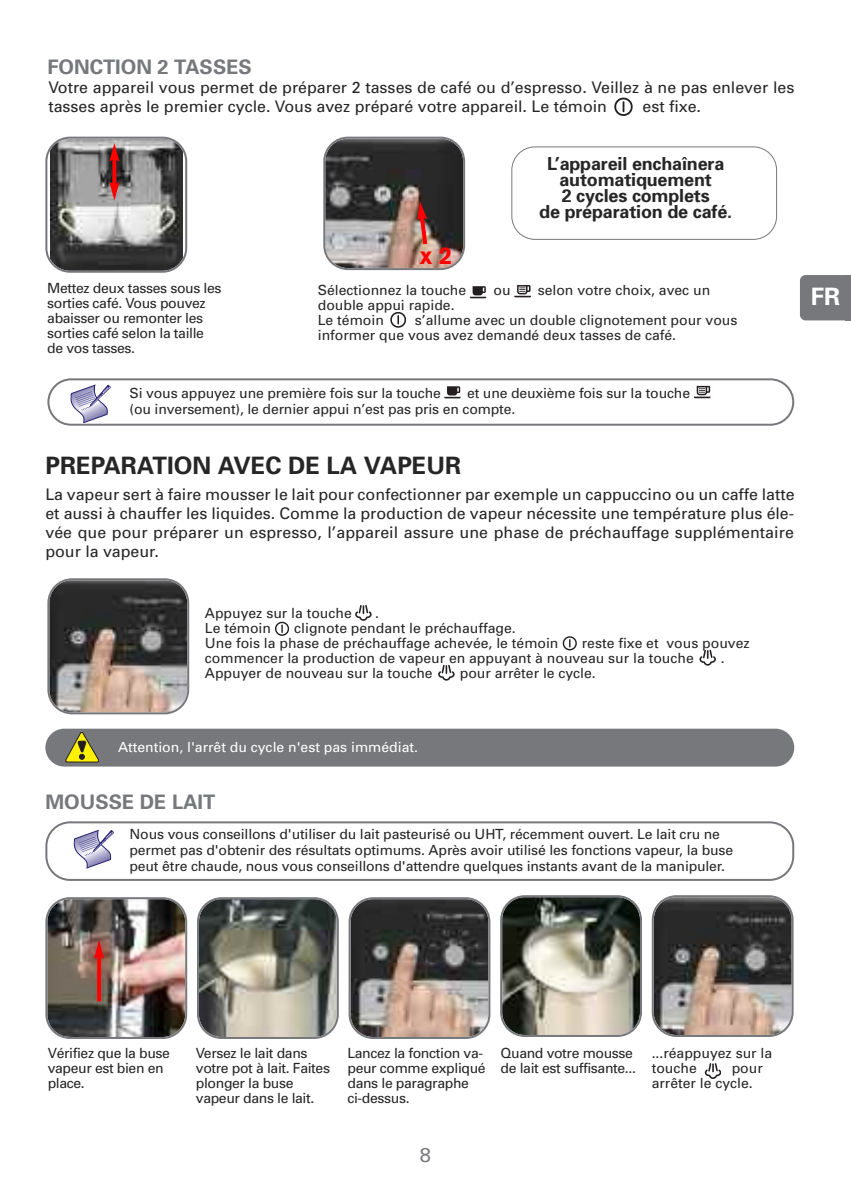
<style>
.page{position:relative;width:851px;height:1191px;background:#fff}
.page>*{position:absolute;margin:0;border:0;box-sizing:border-box;transform-origin:0 0}
.t1{font:700 24px "Univers";color:#272627}
.t2{font:700 24px "Univers";color:#fff}
.t3{font:700 24px "Akzidenz Grotesk BE";color:#f00}
.t4{font:700 20px "Univers";color:#76787b}
.t5{font:20px "Univers";color:#76787b}
.t6{font:700 18px/16px "Univers";letter-spacing:-.01em;color:#272627;text-align:center}
.t7{font:16px/19px "Univers";color:#272627}
.t8{font:14px/15px "Univers";letter-spacing:-.01em;color:#272627}
.t9{font:14px "Univers";color:#fff}
</style>
<div class="page">
<div style="left:845px;top:275px;width:5px;height:45px;background:#76787b"></div>
<div style="left:799px;top:275px;width:51px;height:45px;background:#76787b;border-radius:6px"></div>
<svg style="left:514px;top:285px;width:17px;height:12px"></svg>
<svg style="left:390px;top:312px;width:16px;height:16px"></svg>
<svg style="left:614px;top:98px;width:18px;height:18px"></svg>
<svg style="left:323px;top:137px;width:142px;height:133px;background:#69615f"></svg>
<svg style="left:45px;top:137px;width:142px;height:136px;background:#868282"></svg>
<div style="left:511px;top:146px;width:266px;height:94px;border:2px solid #76787b;border-radius:24px"></div>
<svg style="left:470px;top:286px;width:16px;height:12px"></svg>
<svg style="left:47px;top:378px;width:747px;height:48px"></svg>
<svg style="left:355px;top:605px;width:16px;height:16px"></svg>
<svg style="left:699px;top:650px;width:16px;height:15px"></svg>
<svg style="left:438px;top:665px;width:16px;height:15px"></svg>
<svg style="left:275px;top:622px;width:14px;height:14px"></svg>
<svg style="left:562px;top:636px;width:14px;height:14px"></svg>
<svg style="left:47px;top:578px;width:142px;height:136px;background:#6f6864"></svg>
<div style="left:45px;top:728px;width:749px;height:38px;background:#76787b;border-radius:19px"></div>
<svg style="left:66px;top:732px;width:33px;height:30px"></svg>
<svg style="left:704px;top:1063px;width:16px;height:16px"></svg>
<svg style="left:197px;top:897px;width:142px;height:142px;background:#828379"></svg>
<svg style="left:348px;top:897px;width:142px;height:142px;background:#736b66"></svg>
<svg style="left:500px;top:895px;width:142px;height:142px;background:#858579"></svg>
<svg style="left:651px;top:895px;width:142px;height:142px;background:#706965"></svg>
<svg style="left:45px;top:821px;width:749px;height:60px"></svg>
<svg style="left:74px;top:829px;width:40px;height:39px"></svg>
<img style="left:45px;top:897px;width:142px;height:142px">
<h2 class="t4" style="left:47px;top:59px;width:206px">FONCTION 2 TASSES</h2>
<p class="t7" style="left:48px;top:79px;width:747px">Votre appareil vous permet de préparer 2 tasses de café ou d’espresso. Veillez à ne pas enlever les tasses après le premier cycle. Vous avez préparé votre appareil. Le témoin</p>
<p class="t7" style="left:642px;top:98px;width:60px">est fixe.</p>
<h1 class="t3" style="left:420px;top:246px;width:34px">x 2</h1>
<p class="t6" style="left:539px;top:157px;width:194px">L’appareil enchaînera automatiquement<br>2 cycles complets<br>de préparation de café.</p>
<p class="t8" style="left:47px;top:282px;width:176px">Mettez deux tasses sous les sorties café. Vous pouvez abaisser ou remonter les sorties café selon la taille de vos tasses.</p>
<p class="t8" style="left:318px;top:283px;width:150px">Sélectionnez la touche</p>
<p class="t8" style="left:493px;top:283px;width:19px">ou</p>
<p class="t8" style="left:537px;top:283px;width:174px">selon votre choix, avec un</p>
<p class="t8" style="left:318px;top:298px;width:138px">double appui rapide.<br>Le témoin</p>
<p class="t8" style="left:318px;top:313px;width:421px;text-indent:97px">s’allume avec un double clignotement pour vous informer que vous avez demandé deux tasses de café.</p>
<p class="t8" style="left:129px;top:387px;width:313px">Si vous appuyez une première fois sur la touche</p>
<p class="t8" style="left:129px;top:386px;width:562px;line-height:16px;text-indent:337px">et une deuxième fois sur la touche (ou inversement), le dernier appui n’est pas pris en compte.</p>
<h1 class="t1" style="left:45px;top:457px;width:417px">PREPARATION AVEC DE LA VAPEUR</h1>
<p class="t7" style="left:45px;top:487px;width:750px;text-align:justify">La vapeur sert à faire mousser le lait pour confectionner par exemple un cappuccino ou un caffe latte et aussi à chauffer les liquides. Comme la production de vapeur nécessite une température plus éle&shy;vée que pour préparer un espresso, l’appareil assure une phase de préchauffage supplémentaire pour la vapeur.</p>
<h1 class="t2" style="left:810px;top:288px;width:31px">FR</h1>
<p class="t8" style="left:205px;top:606px;width:148px">Appuyez sur la touche</p>
<p class="t8" style="left:375px;top:606px;width:5px">.</p>
<p class="t8" style="left:205px;top:621px;width:68px">Le témoin</p>
<p class="t8" style="left:205px;top:621px;width:355px;text-indent:89px">clignote pendant le préchauffage.<br>Une fois la phase de préchauffage achevée, le témoin</p>
<p class="t8" style="left:205px;top:636px;width:546px;text-indent:377px">reste fixe et vous pouvez commencer la production de vapeur en appuyant à nouveau sur la touche</p>
<p class="t8" style="left:720px;top:651px;width:5px">.</p>
<p class="t8" style="left:205px;top:666px;width:229px">Appuyer de nouveau sur la touche</p>
<p class="t8" style="left:459px;top:666px;width:137px">pour arrêter le cycle.</p>
<p class="t9" style="left:118px;top:742px;width:301px">Attention, l'arrêt du cycle n'est pas immédiat.</p>
<h2 class="t4" style="left:45px;top:794px;width:171px">MOUSSE DE LAIT</h2>
<p class="t8" style="left:129px;top:827px;width:605px;line-height:16px">Nous vous conseillons d'utiliser du lait pasteurisé ou UHT, récemment ouvert. Le lait cru ne permet pas d'obtenir des résultats optimums. Après avoir utilisé les fonctions vapeur, la buse peut être chaude, nous vous conseillons d'attendre quelques instants avant de la manipuler.</p>
<p class="t8" style="left:347px;top:1046px;width:140px">Lancez la fonction va&shy;peur comme expliqué dans le paragraphe ci-dessus.</p>
<p class="t8" style="left:651px;top:1047px;width:122px">...réappuyez sur la touche</p>
<p class="t8" style="left:48px;top:1047px;width:124px">Vérifiez que la buse vapeur est bien en place.</p>
<p class="t8" style="left:196px;top:1046px;width:136px">Versez le lait dans votre pot à lait. Faites plonger la buse vapeur dans le lait.</p>
<p class="t8" style="left:500px;top:1046px;width:137px">Quand votre mousse de lait est suffisante...</p>
<p class="t8" style="left:651px;top:1062px;width:113px;text-indent:80px">pour arrêter le cycle.</p>
<h2 class="t5" style="left:420px;top:1147px;width:13px">8</h2>
</div>
